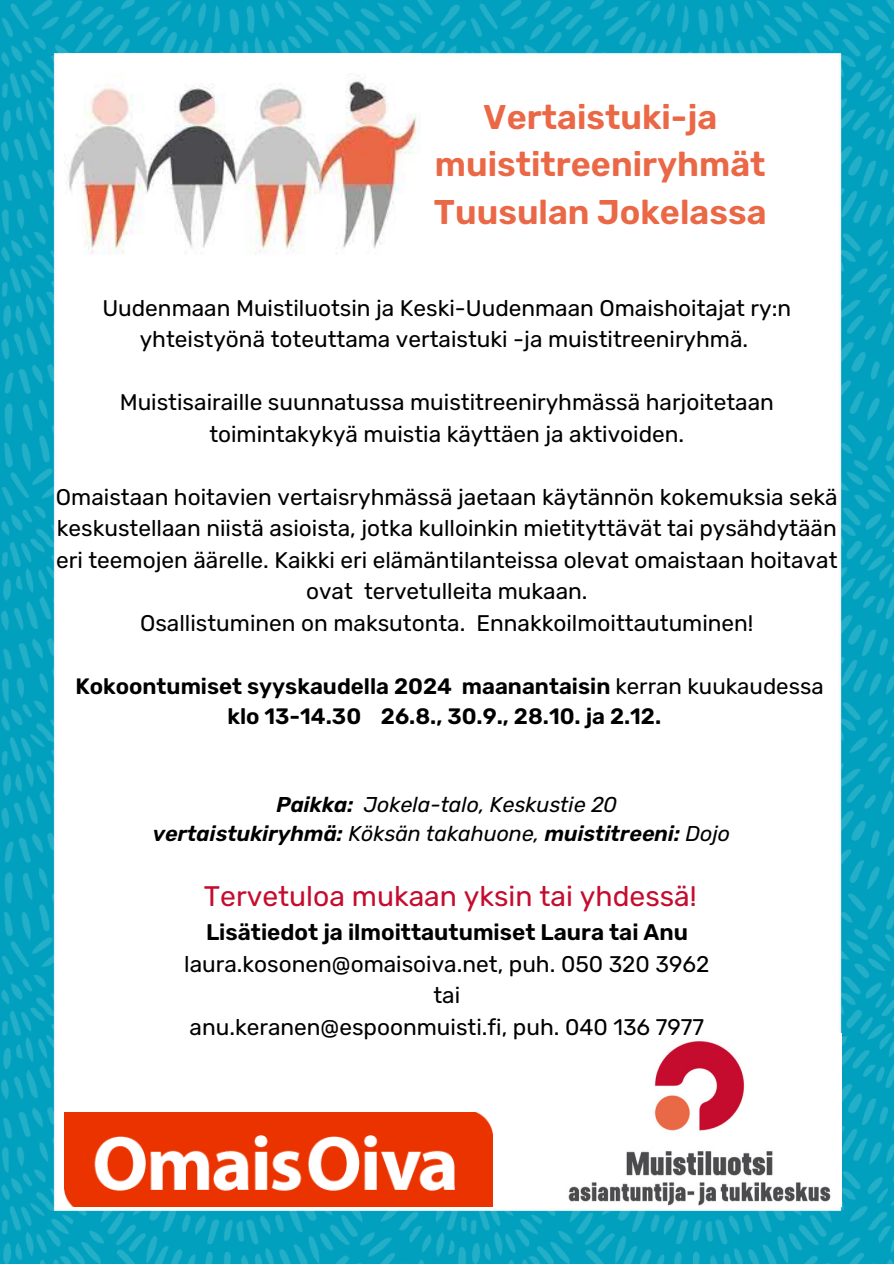
<style>
.page{position:relative;width:894px;height:1264px;background:#fff}
.page>*{position:absolute;margin:0;border:0;box-sizing:border-box;transform-origin:0 0}
.t1{font:600 34.2px/47.2px "Rubik";color:#ea6846;text-align:center}
.t2{font:28.2px "Rubik";color:#c50c2e}
.t3{font:22.65px/31.5px "Rubik";color:#000;text-align:center}
.t4{font:600 22.2px/30.3px "Rubik";color:#000;text-align:center}
.t5{font:italic 21.45px/29.2px "Rubik";color:#000}
.t6{font:italic 600 21.45px "Rubik";color:#000}
.s1{font-weight:400}
.s2{font-weight:600}
</style>
<div class="page">
<img style="left:0;top:0;width:893px;height:1263px">
<img style="left:65px;top:54px;width:355px;height:221px">
<img style="left:558px;top:1033px;width:283px;height:172px">
<img style="left:65px;top:1112px;width:427px;height:94px">
<p class="t1" style="left:434px;top:94px;width:334px">Vertaistuki-ja muistitreeniryhmät<br>Tuusulan Jokelassa</p>
<p class="t3" style="left:102px;top:292px;width:690px">Uudenmaan Muistiluotsin ja Keski-Uudenmaan Omaishoitajat ry:n yhteistyönä toteuttama vertaistuki -ja muistitreeniryhmä.</p>
<p class="t3" style="left:120px;top:386px;width:655px">Muistisairaille suunnatussa muistitreeniryhmässä harjoitetaan toimintakykyä muistia käyttäen ja aktivoiden.</p>
<p class="t3" style="left:56px;top:481px;width:783px">Omaistaan hoitavien vertaisryhmässä jaetaan käytännön kokemuksia sekä keskustellaan niistä asioista, jotka kulloinkin mietityttävät tai pysähdytään eri teemojen äärelle. Kaikki eri elämäntilanteissa olevat omaistaan hoitavat ovat tervetulleita mukaan.</p>
<p class="t3" style="left:140px;top:607px;width:614px">Osallistuminen on maksutonta. Ennakkoilmoittautuminen!</p>
<p class="t4" style="left:75px;top:671px;width:749px">Kokoontumiset syyskaudella 2024 maanantaisin <span class="s1">kerran kuukaudessa </span>klo 13-14.30 26.8., 30.9., 28.10. ja 2.12.</p>
<p class="t6" style="left:276px;top:791px;width:79px">Paikka:</p>
<p class="t5" style="left:153px;top:790px;width:579px;text-indent:211px">Jokela-talo, Keskustie 20 <span class="s2">vertaistukiryhmä:</span> Köksän takahuone, <span class="s2">muistitreeni:</span> Dojo</p>
<p class="t2" style="left:204px;top:880px;width:494px">Tervetuloa mukaan yksin tai yhdessä!</p>
<p class="t3" style="left:184px;top:916px;width:526px"><span class="s2">Lisätiedot ja ilmoittautumiset Laura tai Anu </span>laura.kosonen@omaisoiva.net, puh. 050 320 3962</p>
<p class="t3" style="left:433px;top:979px;width:28px">tai</p>
<p class="t3" style="left:189px;top:1011px;width:516px">anu.keranen@espoonmuisti.fi, puh. 040 136 7977</p>
</div>
